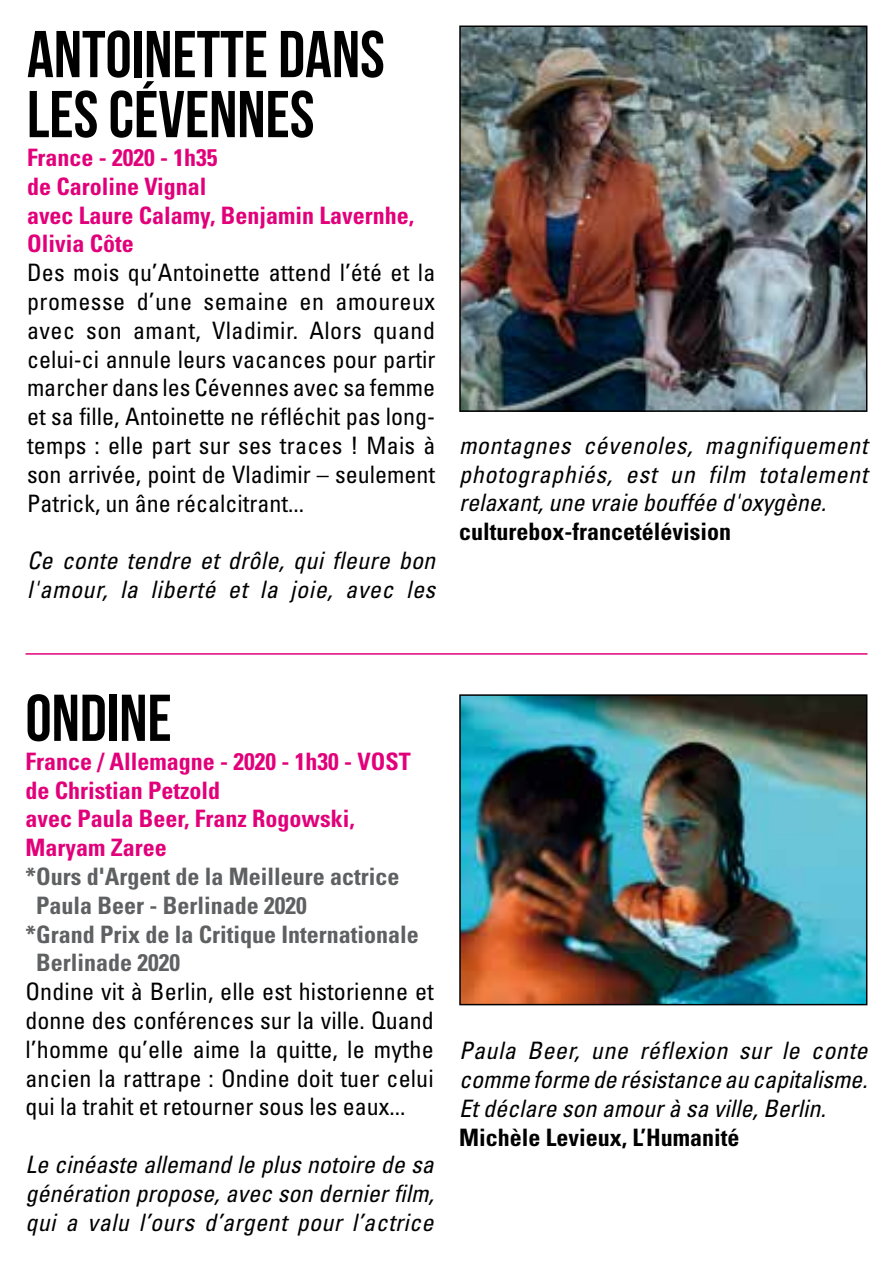
<style>
.page{position:relative;width:893px;height:1276px;background:#fff}
.page>*{position:absolute;margin:0;border:0;box-sizing:border-box;transform-origin:0 0}
.t1{font:66px/60px "Bebas Neue";color:#000}
.t2{font:condensed 24px/28.8px "Univers";color:#000;text-align:justify}
.t3{font:italic condensed 24px/28.8px "Univers";color:#000;text-align:justify}
.t4{font:700 condensed 24px/28.8px "Univers";color:#e2007a}
.t5{font:700 condensed 24px "Univers";color:#5f6062}
.t6{font:700 condensed 24px "Univers";color:#000}
</style>
<div class="page">
<img style="left:462px;top:697px;width:402px;height:305px">
<div style="left:459px;top:694px;width:408px;height:311px;border:2px solid #000"></div>
<hr style="left:26px;top:653px;width:841px;height:1px;background:#e2007a">
<img style="left:462px;top:29px;width:402px;height:380px">
<div style="left:459px;top:26px;width:408px;height:386px;border:2px solid #000"></div>
<h1 class="t1" style="left:27px;top:24px;width:359px">ANTOINETTE DANS<br>LES CÉVENNES</h1>
<p class="t4" style="left:27px;top:143px;width:389px">France - 2020 - 1h35<br>de Caroline Vignal<br>avec Laure Calamy, Benjamin Lavernhe,<br>Olivia Côte</p>
<p class="t2" style="left:27px;top:258px;width:410px">Des mois qu’Antoinette attend l’été et la promesse d’une semaine en amoureux avec son amant, Vladimir. Alors quand celui-ci annule leurs vacances pour partir marcher dans les Cévennes avec sa femme et sa fille, Antoinette ne réfléchit pas long&shy;temps : elle part sur ses traces ! Mais à son arrivée, point de Vladimir – seulement Patrick, un âne récalcitrant...</p>
<p class="t3" style="left:27px;top:546px;width:410px">Ce conte tendre et drôle, qui fleure bon l'amour, la liberté et la joie, avec les</p>
<p class="t3" style="left:459px;top:430px;width:410px">montagnes cévenoles, magnifiquement photographiés, est un film totalement relaxant, une vraie bouffée d'oxygène.</p>
<p class="t6" style="left:459px;top:517px;width:273px">culturebox-francetélévision</p>
<h1 class="t1" style="left:26px;top:687px;width:148px">ONDINE</h1>
<p class="t4" style="left:26px;top:746px;width:387px">France / Allemagne - 2020 - 1h30 - VOST de Christian Petzold<br>avec Paula Beer, Franz Rogowski,<br>Maryam Zaree</p>
<p class="t5" style="left:26px;top:861px;width:375px">*Ours d'Argent de la Meilleure actrice</p>
<p class="t5" style="left:36px;top:890px;width:272px">Paula Beer - Berlinade 2020</p>
<p class="t5" style="left:26px;top:919px;width:395px">*Grand Prix de la Critique Internationale</p>
<p class="t5" style="left:36px;top:948px;width:145px">Berlinade 2020</p>
<p class="t2" style="left:26px;top:977px;width:410px">Ondine vit à Berlin, elle est historienne et donne des conférences sur la ville. Quand l’homme qu’elle aime la quitte, le mythe ancien la rattrape : Ondine doit tuer celui qui la trahit et retourner sous les eaux...</p>
<p class="t3" style="left:26px;top:1149px;width:410px">Le cinéaste allemand le plus notoire de sa génération propose, avec son dernier film, qui a valu l’ours d’argent pour l’actrice</p>
<p class="t3" style="left:459px;top:1036px;width:410px">Paula Beer, une réflexion sur le conte comme forme de résistance au capitalisme.<br>Et déclare son amour à sa ville, Berlin.</p>
<p class="t6" style="left:459px;top:1122px;width:282px">Michèle Levieux, L’Humanité</p>
</div>
